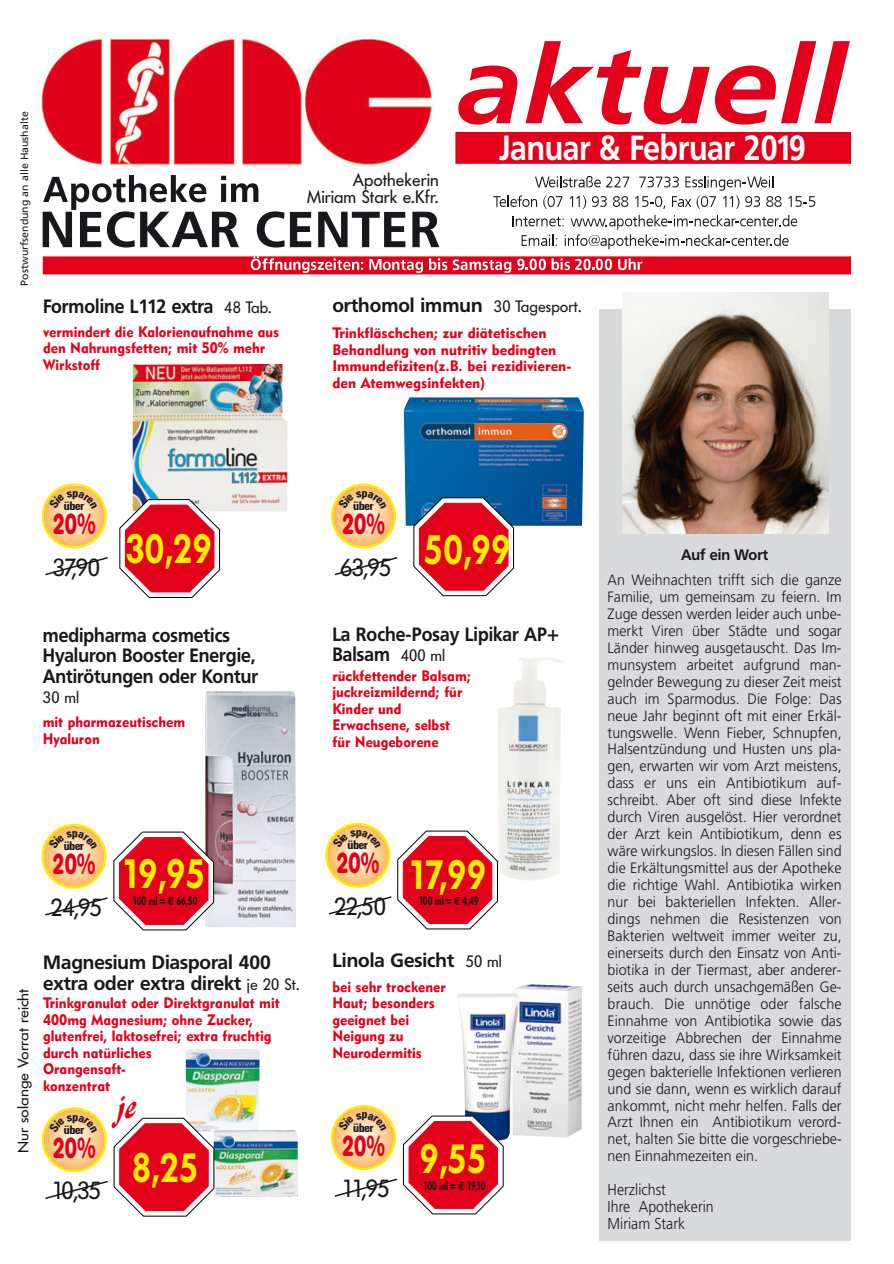
<style>
.page{position:relative;width:894px;height:1264px;background:#fff}
.page>*{position:absolute;margin:0;border:0;box-sizing:border-box;transform-origin:0 0}
.t1{font:italic 700 109.5px "Frutiger";color:#e2001a;scale:1.1 1}
.t2{font:600 40.5px "Futura BQ";color:#ffed00;scale:.83 1}
.t3{font:700 34.5px "Frutiger BQ";color:#fff;scale:.87 1}
.t4{font:700 28.95px "AG Buch Rounded BQ";color:#e2001a;scale:.7 1}
.t5{font:24.6px "Futura BQ";letter-spacing:-.03em;color:#1a171c}
.t6{font:700 19.05px/20.4px "Frutiger BQ";color:#1a171c;scale:.93 1}
.t7{font:700 19.05px/20.4px "Frutiger BQ";color:#1a171c}
.t8{font:18px/16.5px "Futura BQ";color:#1a171c;text-align:right}
.t9{font:16.35px "Futura BQ";color:#1a171c}
.t10{font:300 15.75px/17px "Frutiger";color:#1a171c;scale:.9 1}
.t11{font:300 15px/17px "Frutiger";color:#1a171c;text-align:justify;scale:.95 1}
.t12{font:900 15px/16.5px "Biometric";color:#e2001a;scale:.93 1}
.t13{font:900 15px/16.5px "Biometric";color:#e2001a}
.t14{font:15px "Futura BQ";color:#1a171c;scale:1.1 1}
.t15{font:700 15px "Frutiger BQ";color:#1a171c}
.t16{font:700 12.3px "Univers Condensed BQ";letter-spacing:-.05em;color:#1a171c;scale:1.1 1}
.t17{font:600 12px "Futura BQ";color:#1a171c;scale:.68 1}
.t18{font:10.5px "Frutiger";color:#1a171c}
.s1{font-family:"Futura BQ";font-weight:400;font-size:16.35px}
.s2{font-family:"Euro Sans";font-weight:700}
</style>
<div class="page">
<div style="left:43px;top:256px;width:807px;height:18px;background:#e2001a"></div>
<svg style="left:43px;top:175px;width:241px;height:72px"></svg>
<svg style="left:290px;top:212px;width:21px;height:35px"></svg>
<svg style="left:318px;top:212px;width:87px;height:35px"></svg>
<svg style="left:412px;top:212px;width:27px;height:35px"></svg>
<svg style="left:535px;top:176px;width:65px;height:11px"></svg>
<svg style="left:606px;top:177px;width:23px;height:10px"></svg>
<svg style="left:493px;top:195px;width:44px;height:12px"></svg>
<svg style="left:543px;top:195px;width:19px;height:14px"></svg>
<svg style="left:569px;top:195px;width:17px;height:14px"></svg>
<svg style="left:592px;top:196px;width:14px;height:11px"></svg>
<svg style="left:612px;top:196px;width:16px;height:11px"></svg>
<svg style="left:635px;top:176px;width:146px;height:33px"></svg>
<svg style="left:788px;top:196px;width:27px;height:11px"></svg>
<svg style="left:512px;top:215px;width:285px;height:34px"></svg>
<div style="left:456px;top:133px;width:394px;height:30px;background:#e2001a"></div>
<div style="left:455px;top:132px;width:395px;height:32px;border:2px solid #e2001a"></div>
<svg style="left:251px;top:256px;width:112px;height:17px"></svg>
<svg style="left:369px;top:259px;width:54px;height:14px"></svg>
<svg style="left:429px;top:258px;width:82px;height:15px"></svg>
<svg style="left:618px;top:258px;width:24px;height:12px"></svg>
<svg style="left:517px;top:258px;width:95px;height:12px"></svg>
<div style="left:599px;top:310px;width:251px;height:931px;background:#d9dadb"></div>
<img style="left:622px;top:293px;width:206px;height:240px">
<img style="left:40px;top:36px;width:394px;height:130px">
<svg style="left:334px;top:557px;width:64px;height:19px"></svg>
<img style="left:132px;top:364px;width:155px;height:148px">
<svg style="left:45px;top:557px;width:63px;height:19px"></svg>
<svg style="left:120px;top:499px;width:99px;height:98px"></svg>
<img style="left:457px;top:984px;width:125px;height:156px">
<img style="left:404px;top:397px;width:179px;height:129px">
<svg style="left:414px;top:498px;width:99px;height:98px"></svg>
<img style="left:498px;top:657px;width:66px;height:223px">
<img style="left:205px;top:691px;width:91px;height:236px">
<img style="left:186px;top:1049px;width:73px;height:81px">
<img style="left:214px;top:1130px;width:84px;height:67px">
<svg style="left:42px;top:483px;width:65px;height:65px"></svg>
<svg style="left:331px;top:1105px;width:172px;height:109px"></svg>
<svg style="left:325px;top:822px;width:172px;height:107px"></svg>
<svg style="left:41px;top:823px;width:173px;height:107px"></svg>
<svg style="left:331px;top:483px;width:65px;height:65px"></svg>
<svg style="left:42px;top:1096px;width:172px;height:120px"></svg>
<p class="t18" style="left:20px;top:286px;width:176px;rotate:-90deg">Postwurfsendung an alle Haushalte</p>
<p class="t6" style="left:43px;top:298px;width:247px">Formoline L112 extra <span class="s1">48 Tab.</span></p>
<p class="t12" style="left:43px;top:325px;width:255px">vermindert die Kalorienaufnahme aus den Nahrungsfetten; mit 50% mehr<br>Wirkstoff</p>
<h1 class="t1" style="left:456px;top:41px;width:356px">aktuell</h1>
<p class="t8" style="left:307px;top:173px;width:133px">Apothekerin<br>Miriam Stark e.Kfr.</p>
<h3 class="t3" style="left:499px;top:133px;width:354px">Januar &amp; Februar 2019</h3>
<p class="t7" style="left:332px;top:297px;width:251px">orthomol immun <span class="s1">30 Tagesport.</span></p>
<p class="t13" style="left:332px;top:326px;width:240px">Trinkfläschchen; zur diätetischen Behandlung von nutritiv bedingten Immundefiziten(z.B. bei rezidivieren&shy;den Atemwegsinfekten)</p>
<p class="t16" style="left:64px;top:500px;width:20px">über</p>
<p class="t16" style="left:353px;top:500px;width:20px">über</p>
<h3 class="t4" style="left:53px;top:513px;width:63px">20%</h3>
<h3 class="t5" style="left:53px;top:557px;width:49px">37,90</h3>
<h2 class="t2" style="left:125px;top:533px;width:106px">30,29</h2>
<h3 class="t4" style="left:342px;top:513px;width:63px">20%</h3>
<h3 class="t5" style="left:340px;top:557px;width:53px">63,95</h3>
<h2 class="t2" style="left:424px;top:533px;width:106px">50,99</h2>
<p class="t6" style="left:43px;top:626px;width:233px">medipharma cosmetics<br>Hyaluron Booster Energie,<br>Antirötungen oder Kontur</p>
<p class="t9" style="left:43px;top:691px;width:38px">30 ml</p>
<p class="t12" style="left:43px;top:715px;width:154px">mit pharmazeutischem<br>Hyaluron</p>
<p class="t6" style="left:332px;top:625px;width:245px">La Roche-Posay Lipikar AP+<br>Balsam <span class="s1">400 ml</span></p>
<p class="t12" style="left:332px;top:668px;width:151px">rückfettender Balsam; juckreizmildernd; für<br>Kinder und<br>Erwachsene, selbst für Neugeborene</p>
<p class="t16" style="left:64px;top:840px;width:20px">über</p>
<h3 class="t4" style="left:52px;top:854px;width:63px">20%</h3>
<h3 class="t5" style="left:50px;top:897px;width:53px">24,95</h3>
<h2 class="t2" style="left:122px;top:858px;width:102px">19,95</h2>
<p class="t17" style="left:133px;top:896px;width:97px">100 ml = <span class="s2">€</span> 66,50</p>
<p class="t14" style="left:17px;top:1153px;width:151px;rotate:-90deg">Nur solange Vorrat reicht</p>
<p class="t7" style="left:43px;top:954px;width:258px">Magnesium Diasporal 400 extra oder extra direkt <span class="s1">je 20 St.</span></p>
<p class="t12" style="left:43px;top:996px;width:256px">Trinkgranulat oder Direktgranulat mit<br>400mg Magnesium; ohne Zucker, glutenfrei, laktosefrei; extra fruchtig durch natürliches<br>Orangensaft-<br>konzentrat</p>
<p class="t16" style="left:64px;top:1124px;width:20px">über</p>
<h3 class="t4" style="left:53px;top:1137px;width:63px">20%</h3>
<h3 class="t5" style="left:52px;top:1180px;width:51px">10,35</h3>
<h2 class="t2" style="left:132px;top:1151px;width:82px">8,25</h2>
<p class="t16" style="left:347px;top:839px;width:20px">über</p>
<h3 class="t4" style="left:336px;top:853px;width:63px">20%</h3>
<h3 class="t5" style="left:334px;top:896px;width:53px">22,50</h3>
<h2 class="t2" style="left:408px;top:858px;width:95px">17,99</h2>
<p class="t17" style="left:419px;top:896px;width:90px">100 ml = <span class="s2">€</span> 4,49</p>
<p class="t7" style="left:332px;top:952px;width:171px">Linola Gesicht <span class="s1">50 ml</span></p>
<p class="t12" style="left:332px;top:979px;width:124px">bei sehr trockener<br>Haut; besonders geeignet bei<br>Neigung zu<br>Neurodermitis</p>
<p class="t16" style="left:353px;top:1121px;width:20px">über</p>
<h3 class="t4" style="left:342px;top:1135px;width:63px">20%</h3>
<h3 class="t5" style="left:342px;top:1178px;width:49px">11,95</h3>
<h2 class="t2" style="left:419px;top:1142px;width:82px">9,55</h2>
<p class="t17" style="left:423px;top:1180px;width:93px">100 ml = <span class="s2">€</span> 19,10</p>
<p class="t15" style="left:681px;top:549px;width:89px">Auf ein Wort</p>
<p class="t11" style="left:607px;top:572px;width:248px">An Weihnachten trifft sich die ganze Familie, um gemeinsam zu feiern. Im Zuge dessen werden leider auch unbe&shy;merkt Viren über Städte und sogar Länder hinweg ausgetauscht. Das Im&shy;munsystem arbeitet aufgrund man&shy;gelnder Bewegung zu dieser Zeit meist auch im Sparmodus. Die Folge: Das neue Jahr beginnt oft mit einer Erkäl&shy;tungswelle. Wenn Fieber, Schnupfen, Halsentzündung und Husten uns pla&shy;gen, erwarten wir vom Arzt meistens, dass er uns ein Antibiotikum auf&shy;schreibt. Aber oft sind diese Infekte durch Viren ausgelöst. Hier verordnet der Arzt kein Antibiotikum, denn es wäre wirkungslos. In diesen Fällen sind die Erkältungsmittel aus der Apotheke die richtige Wahl. Antibiotika wirken nur bei bakteriellen Infekten. Aller&shy;dings nehmen die Resistenzen von Bakterien weltweit immer weiter zu, einerseits durch den Einsatz von Anti&shy;biotika in der Tiermast, aber anderer&shy;seits auch durch unsachgemäßen Ge&shy;brauch. Die unnötige oder falsche Einnahme von Antibiotika sowie das vorzeitige Abbrechen der Einnahme führen dazu, dass sie ihre Wirksamkeit gegen bakterielle Infektionen verlieren und sie dann, wenn es wirklich darauf ankommt, nicht mehr helfen. Falls der Arzt Ihnen ein Antibiotikum verord&shy;net, halten Sie bitte die vorgeschriebe&shy;nen Einnahmezeiten ein.</p>
<p class="t10" style="left:607px;top:1182px;width:119px">Herzlichst<br>Ihre Apothekerin<br>Miriam Stark</p>
</div>
